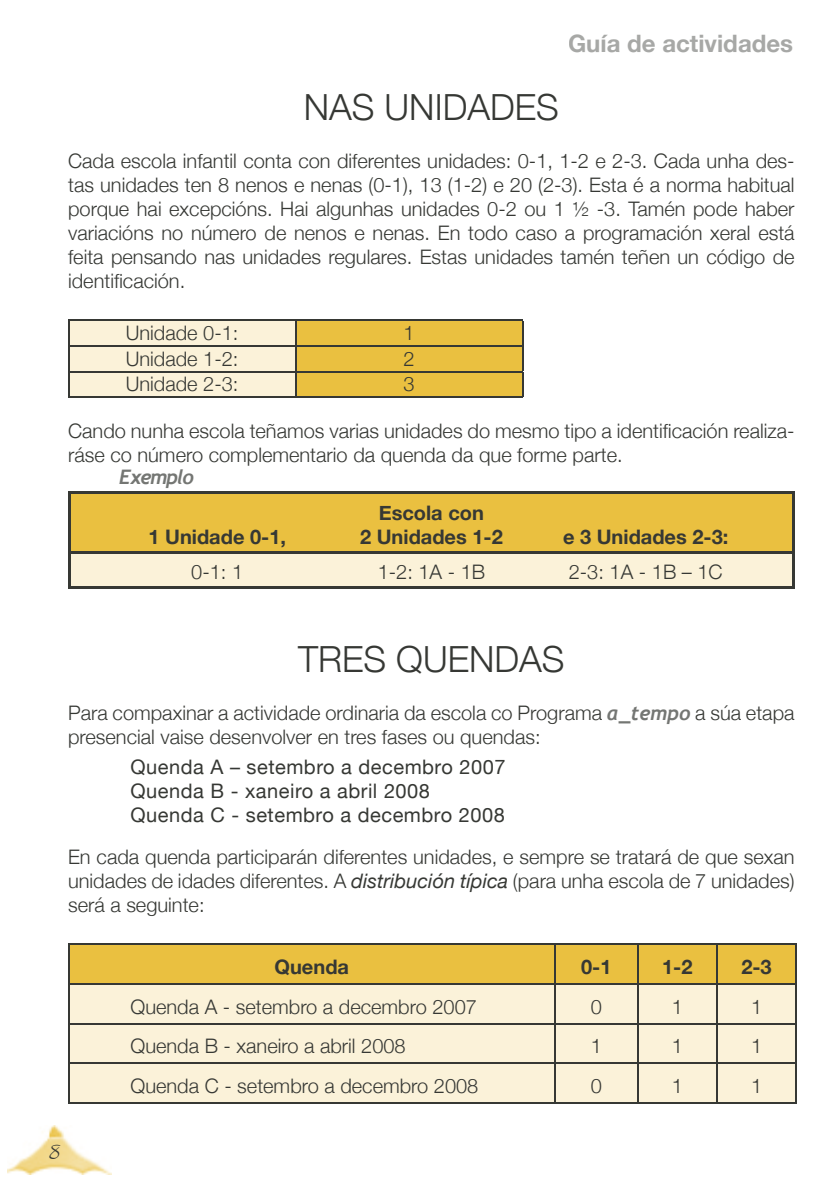
<style>
.page{position:relative;width:840px;height:1191px;background:#fff}
.page>*{position:absolute;margin:0;border:0;box-sizing:border-box;transform-origin:0 0}
.t1{font:300 36px "Helvetica Neue";color:#363834}
.t2{font:700 24px "Helvetica Neue";color:#a7a8a6}
.t3{font:24px "SF Burlington Script";color:#363834}
.t4{font:300 20px/24px "Helvetica Neue";color:#363834;text-align:justify}
.t5{font:20px/24px "Helvetica Neue";letter-spacing:.025em;color:#363834}
.t6{font:700 20px "Helvetica Neue";color:#363834}
.t7{font:italic 700 20px "Trebuchet";letter-spacing:-.05em;color:#747673}
.s1{font-family:"Trebuchet";font-weight:700;font-style:italic;color:#747673}
.s2{font-weight:400;font-style:italic}
</style>
<div class="page">
<img style="left:8px;top:1125px;width:103px;height:49px">
<svg style="left:68px;top:320px;width:455px;height:76px;background:#e4cc85"></svg>
<hr style="left:68px;top:396px;width:227px;height:1px;background:#363834">
<hr style="left:295px;top:396px;width:228px;height:1px;background:#363834">
<div style="left:69px;top:492px;width:724px;height:60px;background:#eac040"></div>
<div style="left:69px;top:552px;width:724px;height:35px;background:#fbf2d9"></div>
<hr style="left:68px;top:491px;width:726px;height:2px;background:#363834">
<hr style="left:68px;top:493px;width:2px;height:58px;background:#363834">
<hr style="left:792px;top:493px;width:2px;height:58px;background:#363834">
<hr style="left:68px;top:551px;width:726px;height:2px;background:#363834">
<hr style="left:68px;top:553px;width:2px;height:33px;background:#363834">
<hr style="left:792px;top:553px;width:2px;height:33px;background:#363834">
<hr style="left:68px;top:586px;width:726px;height:2px;background:#363834">
<div style="left:69px;top:944px;width:726px;height:39px;background:#eac040"></div>
<div style="left:69px;top:984px;width:726px;height:118px;background:#fbf2d9"></div>
<hr style="left:68px;top:943px;width:486px;height:1px;background:#363834">
<hr style="left:68px;top:944px;width:1px;height:39px;background:#363834">
<hr style="left:554px;top:943px;width:83px;height:1px;background:#363834">
<hr style="left:554px;top:944px;width:1px;height:39px;background:#363834">
<hr style="left:637px;top:943px;width:79px;height:1px;background:#363834">
<hr style="left:637px;top:944px;width:1px;height:39px;background:#363834">
<hr style="left:716px;top:943px;width:80px;height:1px;background:#363834">
<hr style="left:716px;top:944px;width:1px;height:39px;background:#363834">
<hr style="left:795px;top:944px;width:1px;height:39px;background:#363834">
<hr style="left:68px;top:983px;width:486px;height:1px;background:#363834">
<hr style="left:68px;top:984px;width:1px;height:39px;background:#363834">
<hr style="left:554px;top:983px;width:83px;height:1px;background:#363834">
<hr style="left:554px;top:984px;width:1px;height:39px;background:#363834">
<hr style="left:637px;top:983px;width:79px;height:1px;background:#363834">
<hr style="left:637px;top:984px;width:1px;height:39px;background:#363834">
<hr style="left:716px;top:983px;width:80px;height:1px;background:#363834">
<hr style="left:716px;top:984px;width:1px;height:39px;background:#363834">
<hr style="left:795px;top:984px;width:1px;height:39px;background:#363834">
<hr style="left:68px;top:1023px;width:486px;height:1px;background:#363834">
<hr style="left:68px;top:1024px;width:1px;height:39px;background:#363834">
<hr style="left:554px;top:1023px;width:83px;height:1px;background:#363834">
<hr style="left:554px;top:1024px;width:1px;height:39px;background:#363834">
<hr style="left:637px;top:1023px;width:79px;height:1px;background:#363834">
<hr style="left:637px;top:1024px;width:1px;height:39px;background:#363834">
<hr style="left:716px;top:1023px;width:80px;height:1px;background:#363834">
<hr style="left:716px;top:1024px;width:1px;height:39px;background:#363834">
<hr style="left:795px;top:1024px;width:1px;height:39px;background:#363834">
<hr style="left:68px;top:1063px;width:486px;height:1px;background:#363834">
<hr style="left:68px;top:1064px;width:1px;height:38px;background:#363834">
<hr style="left:554px;top:1063px;width:83px;height:1px;background:#363834">
<hr style="left:554px;top:1064px;width:1px;height:38px;background:#363834">
<hr style="left:637px;top:1063px;width:79px;height:1px;background:#363834">
<hr style="left:637px;top:1064px;width:1px;height:38px;background:#363834">
<hr style="left:716px;top:1063px;width:80px;height:1px;background:#363834">
<hr style="left:716px;top:1064px;width:1px;height:38px;background:#363834">
<hr style="left:795px;top:1064px;width:1px;height:38px;background:#363834">
<hr style="left:68px;top:1102px;width:486px;height:1px;background:#363834">
<hr style="left:554px;top:1102px;width:83px;height:1px;background:#363834">
<hr style="left:637px;top:1102px;width:79px;height:1px;background:#363834">
<hr style="left:716px;top:1102px;width:80px;height:1px;background:#363834">
<p class="t2" style="left:567px;top:29px;width:226px">Guía de actividades</p>
<h1 class="t1" style="left:303px;top:85px;width:256px">NAS UNIDADES</h1>
<p class="t4" style="left:68px;top:148px;width:727px">Cada escola infantil conta con diferentes unidades: 0-1, 1-2 e 2-3. Cada unha des&shy;tas unidades ten 8 nenos e nenas (0-1), 13 (1-2) e 20 (2-3). Esta é a norma habitual porque hai excepcións. Hai algunhas unidades 0-2 ou 1 ½ -3. Tamén pode haber variacións no número de nenos e nenas. En todo caso a programación xeral está feita pensando nas unidades regulares. Estas unidades tamén teñen un código de identificación.</p>
<p class="t4" style="left:126px;top:321px;width:114px">Unidade 0-1:</p>
<p class="t4" style="left:403px;top:321px;width:13px">1</p>
<p class="t4" style="left:126px;top:346px;width:114px">Unidade 1-2:</p>
<p class="t4" style="left:403px;top:346px;width:13px">2</p>
<p class="t4" style="left:126px;top:372px;width:114px">Unidade 2-3:</p>
<p class="t4" style="left:403px;top:372px;width:13px">3</p>
<p class="t4" style="left:68px;top:418px;width:727px">Cando nunha escola teñamos varias unidades do mesmo tipo a identificación realiza&shy;ráse co número complementario da quenda da que forme parte.</p>
<p class="t7" style="left:119px;top:465px;width:76px">Exemplo</p>
<p class="t6" style="left:378px;top:500px;width:107px">Escola con</p>
<p class="t6" style="left:148px;top:524px;width:139px">1 Unidade 0-1,</p>
<p class="t6" style="left:360px;top:524px;width:144px">2 Unidades 1-2</p>
<p class="t6" style="left:562px;top:524px;width:167px">e 3 Unidades 2-3:</p>
<p class="t4" style="left:191px;top:560px;width:53px">0-1: 1</p>
<p class="t4" style="left:377px;top:560px;width:109px">1-2: 1A - 1B</p>
<p class="t4" style="left:568px;top:560px;width:155px">2-3: 1A - 1B – 1C</p>
<h1 class="t1" style="left:298px;top:637px;width:268px">TRES QUENDAS</h1>
<p class="t4" style="left:68px;top:700px;width:727px">Para compaxinar a actividade ordinaria da escola co Programa <span class="s1">a_tempo</span> a súa etapa presencial vaise desenvolver en tres fases ou quendas:</p>
<p class="t5" style="left:130px;top:754px;width:376px">Quenda A – setembro a decembro 2007<br>Quenda B - xaneiro a abril 2008<br>Quenda C - setembro a decembro 2008</p>
<p class="t4" style="left:68px;top:844px;width:727px">En cada quenda participarán diferentes unidades, e sempre se tratará de que sexan unidades de idades diferentes. A <span class="s2">distribución típica</span> (para unha escola de 7 unidades) será a seguinte:</p>
<p class="t3" style="left:49px;top:1139px;width:11px">8</p>
<p class="t6" style="left:274px;top:954px;width:76px">Quenda</p>
<p class="t6" style="left:581px;top:954px;width:32px">0-1</p>
<p class="t6" style="left:661px;top:954px;width:32px">1-2</p>
<p class="t6" style="left:741px;top:954px;width:32px">2-3</p>
<p class="t4" style="left:130px;top:994px;width:348px">Quenda A - setembro a decembro 2007</p>
<p class="t4" style="left:590px;top:994px;width:13px">0</p>
<p class="t4" style="left:671px;top:994px;width:13px">1</p>
<p class="t4" style="left:750px;top:994px;width:13px">1</p>
<p class="t4" style="left:130px;top:1033px;width:276px">Quenda B - xaneiro a abril 2008</p>
<p class="t4" style="left:590px;top:1033px;width:13px">1</p>
<p class="t4" style="left:671px;top:1033px;width:13px">1</p>
<p class="t4" style="left:750px;top:1033px;width:13px">1</p>
<p class="t4" style="left:130px;top:1073px;width:349px">Quenda C - setembro a decembro 2008</p>
<p class="t4" style="left:590px;top:1073px;width:13px">0</p>
<p class="t4" style="left:671px;top:1073px;width:13px">1</p>
<p class="t4" style="left:750px;top:1073px;width:13px">1</p>
</div>
